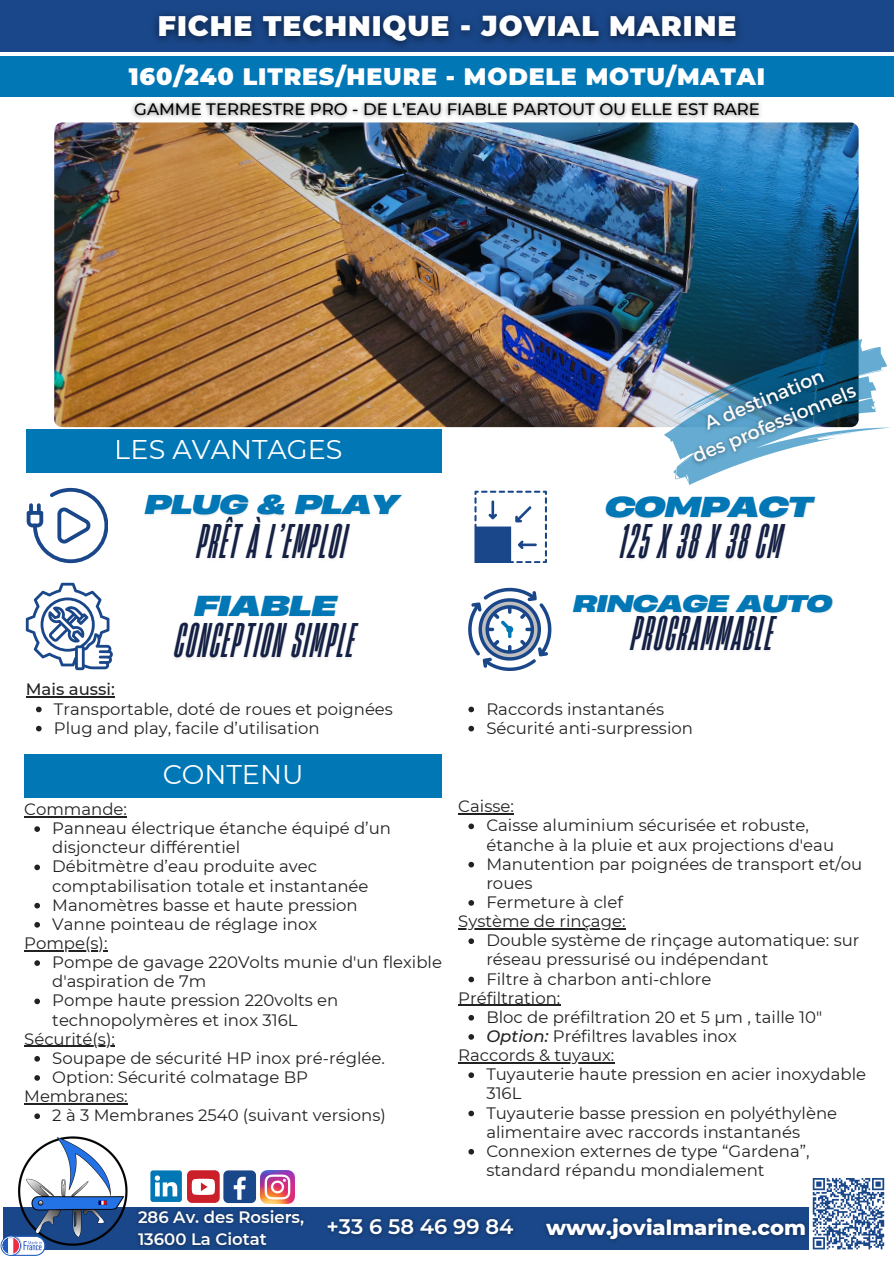
<style>
.page{position:relative;width:894px;height:1264px;background:#fff}
.page>*{position:absolute;margin:0;border:0;box-sizing:border-box;transform-origin:0 0}
.t1{font:italic 700 45.75px "Heading Now 16";letter-spacing:.055em;color:#152144}
.t2{font:italic 700 45.75px "Heading Now 16";letter-spacing:.13em;color:#152144}
.t3{font:900 28.2px "Montserrat";letter-spacing:.035em;color:#fff}
.t4{font:italic 700 27.15px "Heading Now 96";letter-spacing:-.04em;color:#0277b5}
.t5{font:27px "Montserrat";color:#fff}
.t6{font:italic 700 25.65px "Heading Now 96";letter-spacing:-.04em;color:#0277b5}
.t7{font:900 23.7px "Montserrat";letter-spacing:.035em;color:#fff}
.t8{font:italic 700 22.65px "Heading Now 96";letter-spacing:-.04em;color:#0277b5}
.t9{font:800 21px "Montserrat";color:#fff}
.t10{font:600 21px "Montserrat";color:#fff}
.t11{font:19.2px/26.2px "Montserrat";color:#fdfdfd;text-align:center}
.t12{font:16.5px/19.2px "Montserrat";color:#222}
.t13{font:500 16.5px "Montserrat";color:#000}
.t14{font:600 16.5px/22.5px "Montserrat";color:#fdfdfd}
.t15{font:500 16.5px "Montserrat";color:#222}
.s1{font-weight:500;font-style:italic}
</style>
<div class="page">
<div style="left:24px;top:754px;width:417px;height:43px;background:#0277b5"></div>
<div style="left:26px;top:429px;width:415px;height:43px;background:#0277b5"></div>
<div style="left:1px;top:0;width:892px;height:51px;background:#1a4789"></div>
<div style="left:0;top:57px;width:893px;height:40px;background:#0277b5"></div>
<svg style="left:474px;top:490px;width:72px;height:72px"></svg>
<img style="left:54px;top:122px;width:804px;height:305px;border-radius:8px">
<svg style="left:468px;top:587px;width:83px;height:84px"></svg>
<svg style="left:27px;top:488px;width:81px;height:75px"></svg>
<img style="left:145px;top:13px;width:603px;height:39px">
<hr style="left:24px;top:816px;width:103px;height:1px;background:#222">
<svg style="left:34px;top:826px;width:6px;height:6px"></svg>
<svg style="left:34px;top:864px;width:6px;height:6px"></svg>
<svg style="left:34px;top:902px;width:6px;height:6px"></svg>
<svg style="left:34px;top:922px;width:6px;height:5px"></svg>
<hr style="left:24px;top:950px;width:83px;height:1px;background:#222">
<svg style="left:34px;top:960px;width:6px;height:5px"></svg>
<svg style="left:34px;top:998px;width:6px;height:6px"></svg>
<hr style="left:24px;top:1045px;width:91px;height:1px;background:#222">
<svg style="left:34px;top:1056px;width:6px;height:5px"></svg>
<svg style="left:34px;top:1075px;width:6px;height:5px"></svg>
<hr style="left:24px;top:1103px;width:104px;height:1px;background:#222">
<svg style="left:34px;top:1113px;width:6px;height:3px"></svg>
<hr style="left:26px;top:696px;width:89px;height:1px;background:#222">
<svg style="left:36px;top:706px;width:6px;height:6px"></svg>
<svg style="left:36px;top:725px;width:6px;height:6px"></svg>
<svg style="left:468px;top:706px;width:6px;height:6px"></svg>
<svg style="left:468px;top:725px;width:6px;height:6px"></svg>
<hr style="left:458px;top:813px;width:56px;height:1px;background:#222">
<svg style="left:468px;top:823px;width:6px;height:6px"></svg>
<svg style="left:468px;top:861px;width:6px;height:6px"></svg>
<svg style="left:468px;top:900px;width:6px;height:5px"></svg>
<hr style="left:458px;top:928px;width:167px;height:1px;background:#222">
<svg style="left:468px;top:938px;width:6px;height:6px"></svg>
<svg style="left:468px;top:976px;width:6px;height:6px"></svg>
<hr style="left:458px;top:1004px;width:102px;height:1px;background:#222">
<svg style="left:468px;top:1015px;width:6px;height:5px"></svg>
<svg style="left:468px;top:1034px;width:6px;height:5px"></svg>
<hr style="left:458px;top:1062px;width:156px;height:1px;background:#222">
<svg style="left:468px;top:1072px;width:6px;height:5px"></svg>
<svg style="left:468px;top:1110px;width:6px;height:6px"></svg>
<svg style="left:468px;top:1149px;width:6px;height:5px"></svg>
<img style="left:125px;top:101px;width:643px;height:24px">
<img style="left:260px;top:1170px;width:34px;height:32px">
<svg style="left:150px;top:1170px;width:32px;height:31px"></svg>
<div style="left:223px;top:1170px;width:33px;height:32px;background:#1a4789;border-radius:5px"></div>
<svg style="left:234px;top:1176px;width:11px;height:23px"></svg>
<div style="left:3px;top:1207px;width:819px;height:43px;background:#1a4789"></div>
<img style="left:7px;top:1116px;width:121px;height:140px">
<img style="left:545px;top:1217px;width:262px;height:24px">
<img style="left:137px;top:1202px;width:168px;height:45px">
<svg style="left:1px;top:1235px;width:45px;height:20px"></svg>
<svg style="left:650px;top:331px;width:240px;height:172px"></svg>
<img style="left:669px;top:347px;width:201px;height:131px">
<svg style="left:26px;top:583px;width:86px;height:87px"></svg>
<div style="left:809px;top:1174px;width:78px;height:78px;background:#fff"></div>
<svg style="left:812px;top:1178px;width:73px;height:72px"></svg>
<div style="left:187px;top:1170px;width:33px;height:32px;background:#cb2029;border-radius:5px"></div>
<svg style="left:192px;top:1178px;width:23px;height:16px"></svg>
<h2 class="t3" style="left:158px;top:9px;width:579px">FICHE TECHNIQUE - JOVIAL MARINE</h2>
<h3 class="t7" style="left:129px;top:62px;width:637px">160/240 LITRES/HEURE - MODELE MOTU/MATAI</h3>
<p class="t13" style="left:134px;top:99px;width:627px">GAMME TERRESTRE PRO - DE L’EAU FIABLE PARTOUT OU ELLE EST RARE</p>
<h3 class="t5" style="left:115px;top:433px;width:229px">LES AVANTAGES</h3>
<h3 class="t6" style="left:144px;top:487px;width:256px">PLUG &amp; PLAY</h3>
<h1 class="t1" style="left:198px;top:510px;width:150px">PRÊT À L’EMPLOI</h1>
<h3 class="t4" style="left:194px;top:587px;width:144px">FIABLE</h3>
<h1 class="t1" style="left:176px;top:609px;width:180px">CONCEPTION SIMPLE</h1>
<p class="t15" style="left:26px;top:679px;width:90px">Mais aussi:</p>
<p class="t12" style="left:54px;top:699px;width:340px">Transportable, doté de roues et poignées<br>Plug and play, facile d’utilisation</p>
<h3 class="t5" style="left:162px;top:757px;width:142px">CONTENU</h3>
<p class="t12" style="left:24px;top:799px;width:104px">Commande:</p>
<p class="t12" style="left:52px;top:818px;width:340px">Panneau électrique étanche équipé d’un</p>
<p class="t12" style="left:52px;top:837px;width:189px">disjoncteur différentiel</p>
<p class="t12" style="left:52px;top:857px;width:266px">Débitmètre d’eau produite avec</p>
<p class="t12" style="left:52px;top:876px;width:317px">comptabilisation totale et instantanée</p>
<p class="t12" style="left:52px;top:895px;width:307px">Manomètres basse et haute pression</p>
<p class="t12" style="left:52px;top:914px;width:266px">Vanne pointeau de réglage inox</p>
<p class="t12" style="left:24px;top:933px;width:85px">Pompe(s):</p>
<p class="t12" style="left:52px;top:952px;width:391px">Pompe de gavage 220Volts munie d'un flexible</p>
<p class="t12" style="left:52px;top:971px;width:155px">d'aspiration de 7m</p>
<p class="t12" style="left:52px;top:990px;width:287px">Pompe haute pression 220volts en</p>
<p class="t12" style="left:52px;top:1010px;width:247px">technopolymères et inox 316L</p>
<p class="t12" style="left:24px;top:1029px;width:92px">Sécurité(s):</p>
<p class="t12" style="left:52px;top:1048px;width:334px">Soupape de sécurité HP inox pré-réglée.</p>
<p class="t12" style="left:52px;top:1067px;width:257px">Option: Sécurité colmatage BP</p>
<p class="t12" style="left:24px;top:1086px;width:105px">Membranes:</p>
<p class="t12" style="left:52px;top:1105px;width:335px">2 à 3 Membranes 2540 (suivant versions)</p>
<p class="t11" style="left:677px;top:420px;width:177px;rotate:-23deg">A destination<br>des professionnels</p>
<h3 class="t4" style="left:605px;top:488px;width:209px">COMPACT</h3>
<h1 class="t2" style="left:620px;top:510px;width:162px">125X38X38CM</h1>
<h3 class="t8" style="left:572px;top:588px;width:261px">RINCAGE AUTO</h3>
<h1 class="t1" style="left:632px;top:601px;width:142px">PROGRAMMABLE</h1>
<p class="t12" style="left:486px;top:699px;width:208px">Raccords instantanés<br>Sécurité anti-surpression</p>
<p class="t12" style="left:458px;top:796px;width:57px">Caisse:</p>
<p class="t12" style="left:486px;top:816px;width:324px">Caisse aluminium sécurisée et robuste,</p>
<p class="t12" style="left:486px;top:835px;width:349px">étanche à la pluie et aux projections d'eau</p>
<p class="t12" style="left:486px;top:854px;width:377px">Manutention par poignées de transport et/ou</p>
<p class="t12" style="left:486px;top:873px;width:48px">roues</p>
<p class="t12" style="left:486px;top:892px;width:138px">Fermeture à clef</p>
<p class="t12" style="left:458px;top:911px;width:169px">Système de rinçage:</p>
<p class="t12" style="left:486px;top:930px;width:374px">Double système de rinçage automatique: sur</p>
<p class="t12" style="left:486px;top:949px;width:283px">réseau pressurisé ou indépendant</p>
<p class="t12" style="left:486px;top:969px;width:226px">Filtre à charbon anti-chlore</p>
<p class="t12" style="left:458px;top:988px;width:104px">Préfiltration:</p>
<p class="t12" style="left:486px;top:1007px;width:337px">Bloc de préfiltration 20 et 5 µm , taille 10"</p>
<p class="t12" style="left:486px;top:1026px;width:252px"><span class="s1">Option:</span> Préfiltres lavables inox</p>
<p class="t12" style="left:458px;top:1045px;width:157px">Raccords &amp; tuyaux:</p>
<p class="t12" style="left:486px;top:1064px;width:381px">Tuyauterie haute pression en acier inoxydable</p>
<p class="t12" style="left:486px;top:1083px;width:37px">316L</p>
<p class="t12" style="left:486px;top:1102px;width:352px">Tuyauterie basse pression en polyéthylène</p>
<p class="t12" style="left:486px;top:1122px;width:315px">alimentaire avec raccords instantanés</p>
<p class="t12" style="left:486px;top:1141px;width:324px">Connexion externes de type “Gardena”,</p>
<p class="t12" style="left:486px;top:1160px;width:280px">standard répandu mondialement</p>
<p class="t14" style="left:138px;top:1205px;width:168px">286 Av. des Rosiers,<br>13600 La Ciotat</p>
<p class="t10" style="left:326px;top:1213px;width:188px">+33 6 58 46 99 84</p>
<p class="t9" style="left:546px;top:1214px;width:261px">www.jovialmarine.com</p>
</div>
